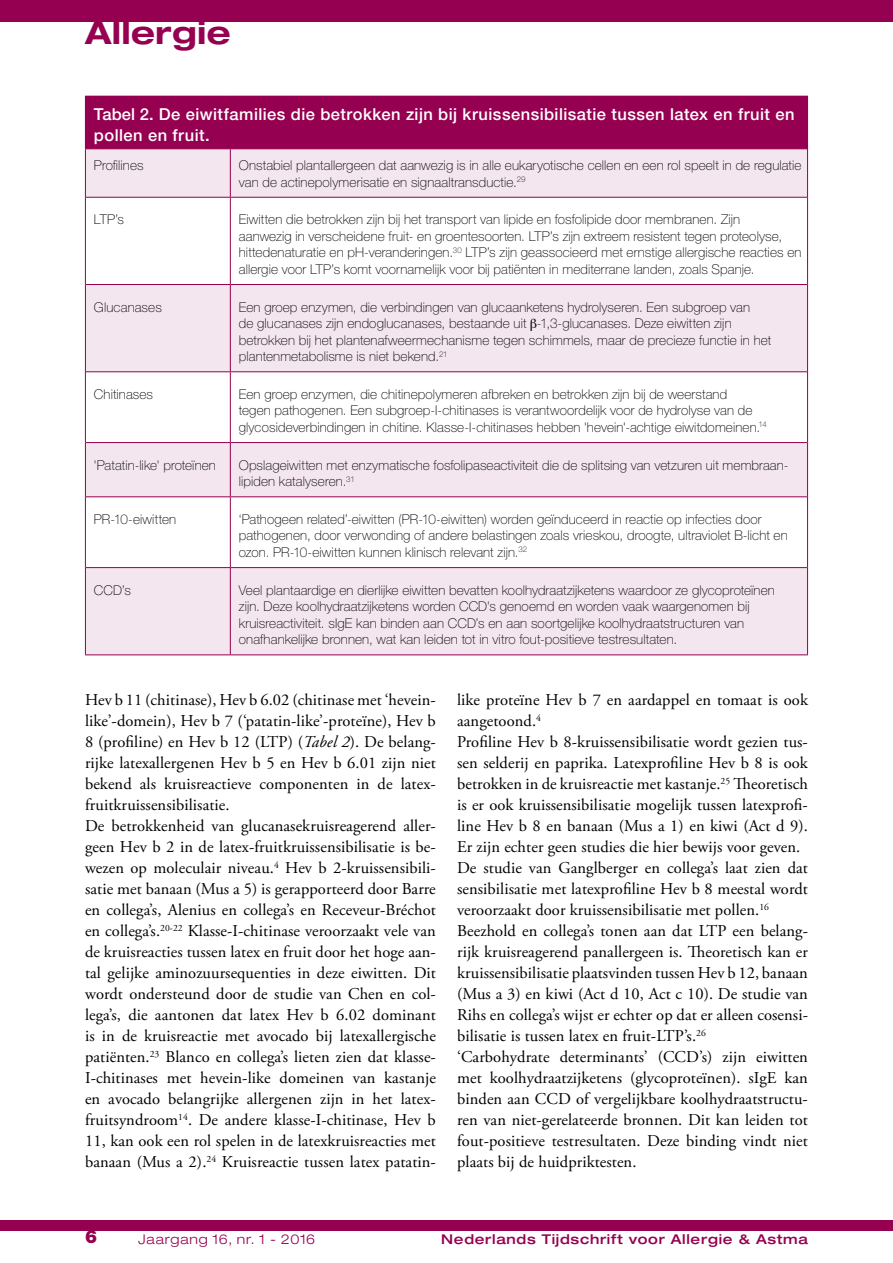
<style>
.page{position:relative;width:893px;height:1263px;background:#fff}
.page>*{position:absolute;margin:0;border:0;box-sizing:border-box;transform-origin:0 0}
.t1{font:700 expanded 31.5px "Helvetica Neue";letter-spacing:.01em;color:#960050}
.t2{font:900 18px "Helvetica Neue";color:#960050}
.t3{font:16.5px/21px "Adobe Garamond Pro";letter-spacing:.005em;color:#000}
.t4{font:500 16.5px/21px "Helvetica Neue";letter-spacing:.025em;color:#fff}
.t5{font:100 13.5px/16.5px "Helvetica Neue";letter-spacing:.01em;color:#000}
.t6{font:500 expanded 13.5px "Helvetica Neue";letter-spacing:.05em;color:#960050}
.t7{font:300 expanded 13.5px "Helvetica Neue";letter-spacing:.06em;color:#960050}
.s1{font-style:italic}
</style>
<div class="page">
<div style="left:0;top:1220px;width:893px;height:11px;background:#960050"></div>
<div style="left:0;top:0;width:893px;height:21px;background:#960050"></div>
<div style="left:85px;top:96px;width:722px;height:53px;background:#960050"></div>
<svg style="left:86px;top:149px;width:721px;height:505px;fill:#f4e6ee"></svg>
<hr style="left:807px;top:97px;width:1px;height:52px;background:#960050">
<hr style="left:230px;top:96px;width:578px;height:1px;background:#960050">
<hr style="left:85px;top:197px;width:1px;height:87px;background:#960050">
<hr style="left:230px;top:198px;width:1px;height:86px;background:#960050">
<hr style="left:807px;top:197px;width:1px;height:87px;background:#960050">
<hr style="left:85px;top:284px;width:1px;height:88px;background:#960050">
<hr style="left:230px;top:285px;width:1px;height:86px;background:#960050">
<hr style="left:807px;top:284px;width:1px;height:88px;background:#960050">
<hr style="left:85px;top:372px;width:1px;height:71px;background:#960050">
<hr style="left:230px;top:372px;width:1px;height:70px;background:#960050">
<hr style="left:807px;top:372px;width:1px;height:71px;background:#960050">
<hr style="left:85px;top:497px;width:1px;height:71px;background:#960050">
<hr style="left:230px;top:497px;width:1px;height:70px;background:#960050">
<hr style="left:807px;top:497px;width:1px;height:71px;background:#960050">
<hr style="left:86px;top:284px;width:144px;height:1px;background:#960050">
<hr style="left:230px;top:284px;width:577px;height:1px;background:#960050">
<hr style="left:86px;top:371px;width:144px;height:1px;background:#960050">
<hr style="left:230px;top:371px;width:577px;height:1px;background:#960050">
<hr style="left:230px;top:197px;width:577px;height:1px;background:#960050">
<hr style="left:807px;top:149px;width:1px;height:48px;background:#960050">
<hr style="left:85px;top:149px;width:1px;height:48px;background:#960050">
<hr style="left:230px;top:149px;width:1px;height:48px;background:#960050">
<hr style="left:86px;top:197px;width:144px;height:1px;background:#960050">
<hr style="left:85px;top:443px;width:1px;height:54px;background:#960050">
<hr style="left:86px;top:442px;width:144px;height:1px;background:#960050">
<hr style="left:86px;top:496px;width:144px;height:1px;background:#960050">
<hr style="left:230px;top:443px;width:1px;height:53px;background:#960050">
<hr style="left:230px;top:442px;width:577px;height:1px;background:#960050">
<hr style="left:230px;top:496px;width:577px;height:1px;background:#960050">
<hr style="left:807px;top:443px;width:1px;height:54px;background:#960050">
<hr style="left:230px;top:567px;width:577px;height:1px;background:#960050">
<hr style="left:807px;top:568px;width:1px;height:86px;background:#960050">
<hr style="left:230px;top:654px;width:578px;height:1px;background:#960050">
<hr style="left:85px;top:568px;width:1px;height:86px;background:#960050">
<hr style="left:86px;top:567px;width:144px;height:1px;background:#960050">
<hr style="left:230px;top:568px;width:1px;height:86px;background:#960050">
<hr style="left:85px;top:654px;width:145px;height:1px;background:#960050">
<svg style="left:531px;top:319px;width:6px;height:12px"></svg>
<h1 class="t1" style="left:85px;top:13px;width:147px">Allergie</h1>
<p class="t4" style="left:94px;top:103px;width:702px">Tabel 2. De eiwitfamilies die betrokken zijn bij kruissensibilisatie tussen latex en fruit en pollen en fruit.</p>
<p class="t5" style="left:94px;top:157px;width:51px">Profilines</p>
<p class="t5" style="left:239px;top:157px;width:564px">Onstabiel plantallergeen dat aanwezig is in alle eukaryotische cellen en een rol speelt in de regulatie van de actinepolymerisatie en signaaltransductie.<sup>29</sup></p>
<p class="t5" style="left:94px;top:211px;width:32px">LTP’s</p>
<p class="t5" style="left:239px;top:211px;width:564px">Eiwitten die betrokken zijn bij het transport van lipide en fosfolipide door membranen. Zijn<br>aanwezig in verscheidene fruit- en groentesoorten. LTP’s zijn extreem resistent tegen proteolyse, hittedenaturatie en pH-veranderingen.<sup>30</sup> LTP’s zijn geassocieerd met ernstige allergische reacties en allergie voor LTP’s komt voornamelijk voor bij patiënten in mediterrane landen, zoals Spanje.</p>
<p class="t5" style="left:94px;top:299px;width:69px">Glucanases</p>
<p class="t5" style="left:239px;top:299px;width:534px">Een groep enzymen, die verbindingen van glucaanketens hydrolyseren. Een subgroep van<br>de glucanases zijn endoglucanases, bestaande uit -1,3-glucanases. Deze eiwitten zijn betrokken bij het plantenafweermechanisme tegen schimmels, maar de precieze functie in het plantenmetabolisme is niet bekend.<sup>21</sup></p>
<p class="t5" style="left:94px;top:386px;width:61px">Chitinases</p>
<p class="t5" style="left:239px;top:386px;width:529px">Een groep enzymen, die chitinepolymeren afbreken en betrokken zijn bij de weerstand<br>tegen pathogenen. Een subgroep-I-chitinases is verantwoordelijk voor de hydrolyse van de glycosideverbindingen in chitine. Klasse-I-chitinases hebben 'hevein'-achtige eiwitdomeinen.<sup>14</sup></p>
<p class="t5" style="left:94px;top:457px;width:124px">'Patatin-like' proteïnen</p>
<p class="t5" style="left:239px;top:457px;width:551px">Opslageiwitten met enzymatische fosfolipaseactiviteit die de splitsing van vetzuren uit membraan&shy;lipiden katalyseren.<sup>31</sup></p>
<p class="t5" style="left:94px;top:511px;width:84px">PR-10-eiwitten</p>
<p class="t5" style="left:239px;top:511px;width:550px">‘Pathogeen related’-eiwitten (PR-10-eiwitten) worden geïnduceerd in reactie op infecties door pathogenen, door verwonding of andere belastingen zoals vrieskou, droogte, ultraviolet B-licht en ozon. PR-10-eiwitten kunnen klinisch relevant zijn.<sup>32</sup></p>
<p class="t5" style="left:94px;top:582px;width:38px">CCD’s</p>
<p class="t5" style="left:239px;top:582px;width:538px">Veel plantaardige en dierlijke eiwitten bevatten koolhydraatzijketens waardoor ze glycoproteïnen zijn. Deze koolhydraatzijketens worden CCD's genoemd en worden vaak waargenomen bij kruisreactiviteit. sIgE kan binden aan CCD’s en aan soortgelijke koolhydraatstructuren van onafhankelijke bronnen, wat kan leiden tot in vitro fout-positieve testresultaten.</p>
<p class="t3" style="left:85px;top:690px;width:352px">Hev b 11 (chitinase), Hev b 6.02 (chitinase met ‘hevein&shy;like’-domein), Hev b 7 (‘patatin-like’-proteïne), Hev b 8 (profiline) en Hev b 12 (LTP) (<span class="s1">Tabel 2</span>). De belang&shy;rijke latexallergenen Hev b 5 en Hev b 6.01 zijn niet bekend als kruisreactieve componenten in de latex&shy;fruitkruissensibilisatie.<br>De betrokkenheid van glucanasekruisreagerend aller&shy;geen Hev b 2 in de latex-fruitkruissensibilisatie is be&shy;wezen op moleculair niveau.<sup>4</sup> Hev b 2-kruissensibili&shy;satie met banaan (Mus a 5) is gerapporteerd door Barre en collega’s, Alenius en collega’s en Receveur-Bréchot en collega’s.<sup>20-22</sup> Klasse-I-chitinase veroorzaakt vele van de kruisreacties tussen latex en fruit door het hoge aan&shy;tal gelijke aminozuursequenties in deze eiwitten. Dit wordt ondersteund door de studie van Chen en col&shy;lega’s, die aantonen dat latex Hev b 6.02 dominant is in de kruisreactie met avocado bij latexallergische patiënten.<sup>23</sup> Blanco en collega’s lieten zien dat klasse-I-chitinases met hevein-like domeinen van kastanje en avocado belangrijke allergenen zijn in het latex&shy;fruitsyndroom<sup>14</sup>. De andere klasse-I-chitinase, Hev b 11, kan ook een rol spelen in de latexkruisreacties met banaan (Mus a 2).<sup>24</sup> Kruisreactie tussen latex patatin-</p>
<p class="t3" style="left:457px;top:690px;width:352px">like proteïne Hev b 7 en aardappel en tomaat is ook aangetoond.<sup>4<br></sup>Profiline Hev b 8-kruissensibilisatie wordt gezien tus&shy;sen selderij en paprika. Latexprofiline Hev b 8 is ook betrokken in de kruisreactie met kastanje.<sup>25</sup> Theoretisch is er ook kruissensibilisatie mogelijk tussen latexprofi&shy;line Hev b 8 en banaan (Mus a 1) en kiwi (Act d 9).<br>Er zijn echter geen studies die hier bewijs voor geven.<br>De studie van Ganglberger en collega’s laat zien dat sensibilisatie met latexprofiline Hev b 8 meestal wordt veroorzaakt door kruissensibilisatie met pollen.<sup>16<br></sup>Beezhold en collega’s tonen aan dat LTP een belang&shy;rijk kruisreagerend panallergeen is. Theoretisch kan er kruissensibilisatie plaatsvinden tussen Hev b 12, banaan (Mus a 3) en kiwi (Act d 10, Act c 10). De studie van Rihs en collega’s wijst er echter op dat er alleen cosensi&shy;bilisatie is tussen latex en fruit-LTP’s.<sup>26<br></sup>‘Carbohydrate determinants’ (CCD’s) zijn eiwitten met koolhydraatzijketens (glycoproteïnen). sIgE kan binden aan CCD of vergelijkbare koolhydraatstructu&shy;ren van niet-gerelateerde bronnen. Dit kan leiden tot fout-positieve testresultaten. Deze binding vindt niet plaats bij de huidpriktesten.</p>
<p class="t2" style="left:85px;top:1226px;width:14px">6</p>
<p class="t7" style="left:138px;top:1231px;width:179px">Jaargang 16, nr. 1 - 2016</p>
<p class="t6" style="left:441px;top:1230px;width:368px">Nederlands Tijdschrift voor Allergie &amp; Astma</p>
</div>
